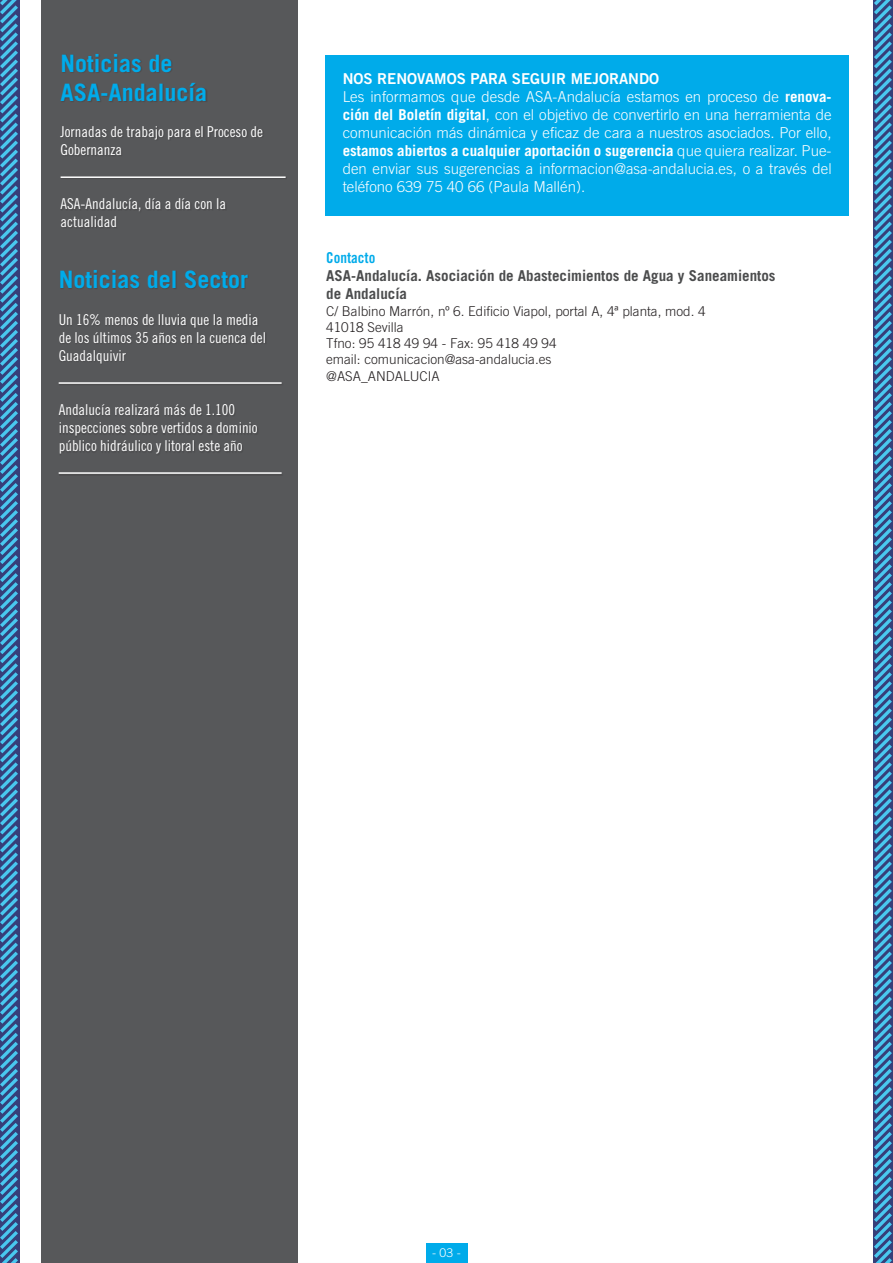
<style>
.page{position:relative;width:893px;height:1263px;background:#fff}
.page>*{position:absolute;margin:0;border:0;box-sizing:border-box;transform-origin:0 0}
.t1{font:700 24px "Trade Gothic";color:#00abea}
.t2{font:300 15px/18px "Trade Gothic";color:#fff;text-align:justify}
.t3{font:15px/18px "Trade Gothic Cond Eighteen";color:#fff}
.t4{font:700 15px "Trade Gothic";color:#4b4c4d}
.t5{font:15px "Trade Gothic Bold Two";color:#fff}
.t6{font:15px "Trade Gothic Bold Cond Twenty";color:#00abea}
.t7{font:300 13.5px "Trade Gothic";color:#231f20}
.t8{font:300 12px "Trade Gothic";color:#fff}
.s1{font-weight:700}
</style>
<div class="page">
<svg style="left:873px;top:0;width:20px;height:1263px;background:#3d78aa"></svg>
<div style="left:41px;top:0;width:257px;height:1263px;background:#57585a"></div>
<svg style="left:0;top:0;width:20px;height:1263px;background:#3d78aa"></svg>
<div style="left:326px;top:55px;width:523px;height:160px;background:#00abea"></div>
<div style="left:61px;top:270px;width:188px;height:20px;background:#535456"></div>
<hr style="left:59px;top:382px;width:223px;height:2px;background:#fff">
<hr style="left:59px;top:472px;width:223px;height:2px;background:#fff">
<hr style="left:61px;top:176px;width:225px;height:2px;background:#fff">
<div style="left:426px;top:1243px;width:41px;height:20px;background:#00abea"></div>
<p class="t1" style="left:61px;top:49px;width:114px">Noticias de</p>
<p class="t1" style="left:61px;top:78px;width:148px">ASA-Andalucía</p>
<p class="t3" style="left:61px;top:123px;width:204px">Jornadas de trabajo para el Proceso de<br>Gobernanza</p>
<p class="t3" style="left:61px;top:195px;width:167px">ASA-Andalucía, día a día con la actualidad</p>
<p class="t1" style="left:59px;top:265px;width:191px">Noticias del Sector</p>
<p class="t3" style="left:59px;top:310px;width:209px">Un 16% menos de lluvia que la media de los últimos 35 años en la cuenca del<br>Guadalquivir</p>
<p class="t3" style="left:59px;top:400px;width:201px">Andalucía realizará más de 1.100 inspecciones sobre vertidos a dominio público hidráulico y litoral este año</p>
<p class="t5" style="left:343px;top:70px;width:318px">NOS RENOVAMOS PARA SEGUIR MEJORANDO</p>
<p class="t2" style="left:343px;top:88px;width:490px">Les informamos que desde ASA-Andalucía estamos en proceso de <span class="s1">renova&shy;ción del Boletín digital</span>, con el objetivo de convertirlo en una herramienta de comunicación más dinámica y eficaz de cara a nuestros asociados. Por ello, <span class="s1">estamos abiertos a cualquier aportación o sugerencia</span> que quiera realizar. Pue&shy;den enviar sus sugerencias a informacion@asa-andalucia.es, o a través del teléfono 639 75 40 66 (Paula Mallén).</p>
<p class="t6" style="left:326px;top:249px;width:51px">Contacto</p>
<p class="t4" style="left:326px;top:267px;width:451px">ASA-Andalucía. Asociación de Abastecimientos de Agua y Saneamientos</p>
<p class="t4" style="left:326px;top:285px;width:82px">de Andalucía</p>
<p class="t7" style="left:326px;top:303px;width:381px">C/ Balbino Marrón, nº 6. Edificio Viapol, portal A, 4ª planta, mod. 4</p>
<p class="t7" style="left:326px;top:319px;width:79px">41018 Sevilla</p>
<p class="t7" style="left:326px;top:335px;width:232px">Tfno: 95 418 49 94 - Fax: 95 418 49 94</p>
<p class="t7" style="left:326px;top:351px;width:227px">email: comunicacion@asa-andalucia.es</p>
<p class="t7" style="left:326px;top:368px;width:115px">@ASA_ANDALUCIA</p>
<p class="t8" style="left:432px;top:1246px;width:30px">- 03 -</p>
</div>
